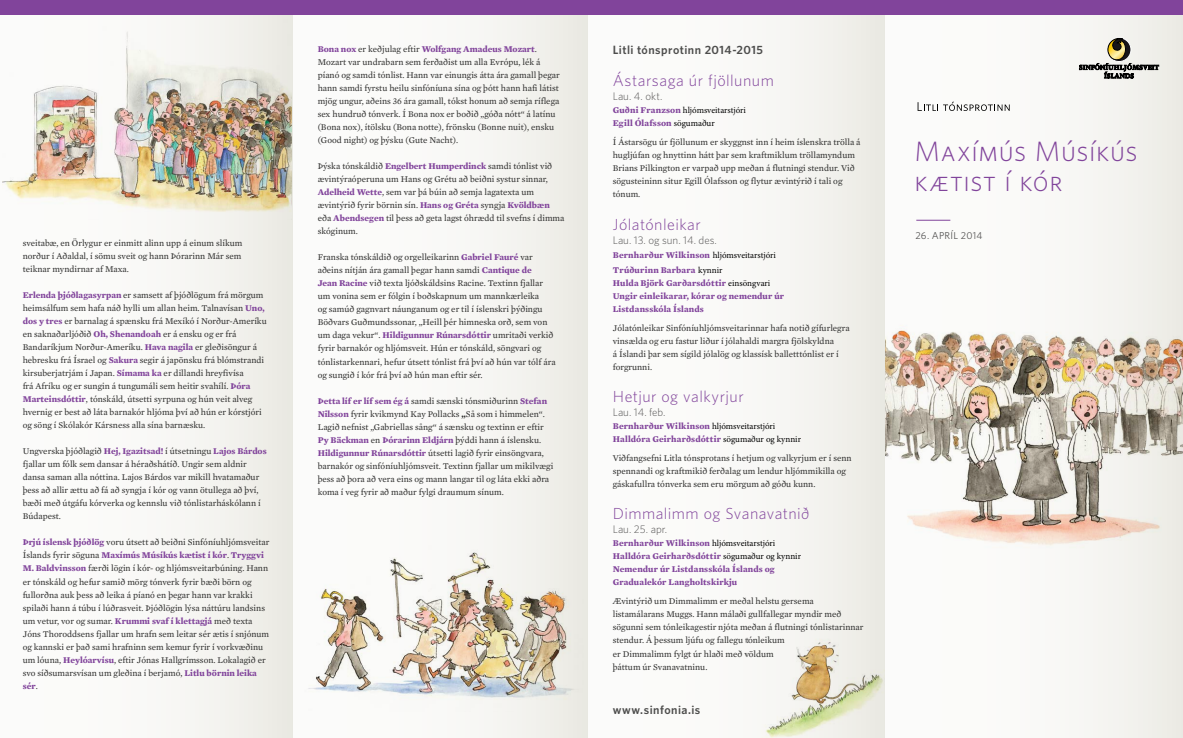
<style>
.page{position:relative;width:1183px;height:738px;background:#fff}
.page>*{position:absolute;margin:0;border:0;box-sizing:border-box;transform-origin:0 0}
.t1{font:28px/30px "Whitney Light SC";letter-spacing:.025em;color:#81449b}
.t2{font:300 16px "Whitney";letter-spacing:.03em;color:#81449b}
.t3{font:600 12px "Whitney";letter-spacing:.035em;color:#4d4d4c}
.t4{font:300 11px "Whitney";color:#555454}
.t5{font:10px "Whitney";letter-spacing:.025em;color:#555454}
.Meginmal{font:9px/13px "Mercury Text G2";color:#30302f}
.Meginmal-2{font:700 9px/13px "Mercury Text G2";letter-spacing:.015em;color:#81449b}
.Meginmal-3{font:9px "Minion Pro";letter-spacing:-.005em;color:#000}
.s1{font-weight:700;color:#81449b}
.s2{font-weight:700}
.s3{font-family:"Mercury Text G2";font-weight:700;color:#81449b}
.s4{font-family:"Minion Pro";font-weight:400;color:#000}
</style>
<div class="page">
<div style="left:587px;top:0;width:297px;height:737px;background:linear-gradient(to right,#fefefe,#efeee9)"></div>
<div style="left:292px;top:0;width:295px;height:737px;background:linear-gradient(to right,#fefefe,#efeee9)"></div>
<div style="left:0;top:0;width:292px;height:737px;background:linear-gradient(to right,#fefefe,#eeede8)"></div>
<div style="left:884px;top:0;width:298px;height:737px;background:linear-gradient(to right,#fefefe,#efeeea)"></div>
<div style="left:0;top:0;width:1182px;height:14px;background:#81449b"></div>
<svg style="left:1078px;top:37px;width:80px;height:41px"></svg>
<svg style="left:917px;top:101px;width:92px;height:10px"></svg>
<hr style="left:916px;top:220px;width:34px;height:1px;background:#81449b">
<img style="left:884px;top:301px;width:298px;height:250px">
<img style="left:3px;top:19px;width:288px;height:200px">
<img style="left:746px;top:631px;width:138px;height:106px">
<img style="left:294px;top:538px;width:289px;height:173px">
<p class="Meginmal" style="left:23px;top:236px;width:221px;text-align:justify">sveitabæ, en Örlygur er einmitt alinn upp á einum slíkum norður í Aðaldal, í sömu sveit og hann Þórarinn Már sem teiknar myndirnar af Maxa.</p>
<p class="Meginmal" style="left:23px;top:288px;width:245px"><span class="s1">Erlenda þjóðlagasyrpan</span> er samsett af þjóðlögum frá mörgum heimsálfum sem hafa náð hylli um allan heim. Talnavísan <span class="s1">Uno, dos y tres</span> er barnalag á spænsku frá Mexíkó í Norður-Ameríku en saknaðarljóðið <span class="s1">Oh, Shenandoah</span> er á ensku og er frá Bandaríkjum Norður-Ameríku. <span class="s1">Hava nagila</span> er gleðisöngur á hebresku frá Ísrael og <span class="s1">Sakura</span> segir á japönsku frá blómstrandi kirsuberjatrjám í Japan. <span class="s1">Símama ka</span> er dillandi hreyfivísa<br>frá Afríku og er sungin á tungumáli sem heitir svahílí. <span class="s1">Þóra Marteinsdóttir</span>, tónskáld, útsetti syrpuna og hún veit alveg hvernig er best að láta barnakór hljóma því að hún er kórstjóri og söng í Skólakór Kársness alla sína barnæsku.</p>
<p class="Meginmal" style="left:23px;top:444px;width:245px">Ungverska þjóðlagið <span class="s1">Hej, Igazitsad!</span> í útsetningu <span class="s1">Lajos Bárdos </span>fjallar um fólk sem dansar á héraðshátíð. Ungir sem aldnir dansa saman alla nóttina. Lajos Bárdos var mikill hvatamaður þess að allir ættu að fá að syngja í kór og vann ötullega að því, bæði með útgáfu kórverka og kennslu við tónlistarháskólann í Búdapest.</p>
<p class="Meginmal" style="left:23px;top:535px;width:248px"><span class="s1">Þrjú íslensk þjóðlög</span> voru útsett að beiðni Sinfóníuhljómsveitar Íslands fyrir söguna <span class="s1">Maxímús Músíkús kætist í kór</span>. <span class="s1">Tryggvi M. Baldvinsson</span> færði lögin í kór- og hljómsveitarbúning. Hann er tónskáld og hefur samið mörg tónverk fyrir bæði börn og fullorðna auk þess að leika á píanó en þegar hann var krakki spilaði hann á túbu í lúðrasveit. Þjóðlögin lýsa náttúru landsins um vetur, vor og sumar. <span class="s1">Krummi svaf í klettagjá</span> með texta Jóns Thoroddsens fjallar um hrafn sem leitar sér ætis í snjónum og kannski er það sami hrafninn sem kemur fyrir í vorkvæðinu um lóuna, <span class="s1">Heylóarvísu</span>, eftir Jónas Hallgrímsson. Lokalagið er svo síðsumarsvísan um gleðina í berjamó, <span class="s1">Litlu börnin leika sér</span>.</p>
<p class="Meginmal" style="left:317px;top:43px;width:243px"><span class="s1">Bona nox</span> er keðjulag eftir <span class="s1">Wolfgang Amadeus Mozart</span>.<br>Mozart var undrabarn sem ferðaðist um alla Evrópu, lék á píanó og samdi tónlist. Hann var einungis átta ára gamall þegar hann samdi fyrstu heilu sinfóníuna sína og þótt hann hafi látist mjög ungur, aðeins 36 ára gamall, tókst honum að semja ríflega sex hundruð tónverk. Í Bona nox er boðið „góða nótt“ á latínu (Bona nox), ítölsku (Bona notte), frönsku (Bonne nuit), ensku (Good night) og þýsku (Gute Nacht).</p>
<p class="Meginmal" style="left:317px;top:160px;width:248px">Þýska tónskáldið <span class="s1">Engelbert Humperdinck</span> samdi tónlist við ævintýraóperuna um Hans og Grétu að beiðni systur sinnar, <span class="s1">Adelheid Wette</span>, sem var þá búin að semja lagatexta um ævintýrið fyrir börnin sín. <span class="s1">Hans og Gréta</span> syngja <span class="s1">Kvöldbæn </span>eða <span class="s1">Abendsegen</span> til þess að geta lagst óhrædd til svefns í dimma skóginum.</p>
<p class="Meginmal" style="left:317px;top:251px;width:239px">Franska tónskáldið og orgelleikarinn <span class="s1">Gabriel Fauré</span> var aðeins nítján ára gamall þegar hann samdi <span class="s1">Cantique de<br>Jean Racine</span> við texta ljóðskáldsins Racine. Textinn fjallar um vonina sem er fólgin í boðskapnum um mannkærleika<br>og samúð gagnvart náunganum og er til í íslenskri þýðingu Böðvars Guðmundssonar, „Heill þér himneska orð, sem von um daga vekur“. <span class="s1">Hildigunnur Rúnarsdóttir</span> umritaði verkið fyrir barnakór og hljómsveit. Hún er tónskáld, söngvari og tónlistarkennari, hefur útsett tónlist frá því að hún var tólf ára og sungið í kór frá því að hún man eftir sér.</p>
<p class="Meginmal" style="left:317px;top:394px;width:237px"><span class="s1">Þetta líf er líf sem ég á</span> samdi sænski tónsmiðurinn <span class="s1">Stefan Nilsson</span> fyrir kvikmynd Kay Pollacks <span class="s2">„</span>Så som i himmelen“.<br>Lagið nefnist „Gabriellas sång“ á sænsku og textinn er eftir <span class="s1">Py Bäckman</span> en <span class="s1">Þórarinn Eldjárn</span> þýddi hann á íslensku.<br><span class="s1">Hildigunnur Rúnarsdóttir</span> útsetti lagið fyrir einsöngvara, barnakór og sinfóníuhljómsveit. Textinn fjallar um mikilvægi þess að þora að vera eins og mann langar til og láta ekki aðra koma í veg fyrir að maður fylgi draumum sínum.</p>
<p class="t3" style="left:612px;top:43px;width:152px">Litli tónsprotinn 2014-2015</p>
<p class="t2" style="left:612px;top:71px;width:162px">Ástarsaga úr fjöllunum</p>
<p class="t4" style="left:612px;top:90px;width:51px">Lau. 4. okt.</p>
<p class="Meginmal-3" style="left:612px;top:104px;width:135px"><span class="s3">Guðni Franzson</span> hljómsveitarstjóri</p>
<p class="Meginmal-2" style="left:612px;top:117px;width:103px">Egill Ólafsson <span class="s4">sögumaður</span></p>
<p class="Meginmal" style="left:612px;top:136px;width:249px">Í Ástarsögu úr fjöllunum er skyggnst inn í heim íslenskra trölla á hugljúfan og hnyttinn hátt þar sem kraftmiklum tröllamyndum Brians Pilkington er varpað upp meðan á flutningi stendur. Við sögusteininn situr Egill Ólafsson og flytur ævintýrið í tali og tónum.</p>
<p class="t2" style="left:612px;top:215px;width:89px">Jólatónleikar</p>
<p class="t4" style="left:612px;top:233px;width:106px">Lau. 13. og sun. 14. des.</p>
<p class="Meginmal-2" style="left:612px;top:248px;width:165px">Bernharður Wilkinson <span class="s4">hljómsveitarstjóri</span></p>
<p class="Meginmal-2" style="left:612px;top:263px;width:111px">Trúðurinn Barbara <span class="s4">kynnir</span></p>
<p class="Meginmal-2" style="left:612px;top:276px;width:159px">Hulda Björk Garðarsdóttir <span class="s4">einsöngvari</span></p>
<p class="Meginmal-2" style="left:612px;top:289px;width:173px">Ungir einleikarar, kórar og nemendur úr<br>Listdansskóla Íslands</p>
<p class="Meginmal" style="left:612px;top:321px;width:238px">Jólatónleikar Sinfóníuhljómsveitarinnar hafa notið gífurlegra vinsælda og eru fastur liður í jólahaldi margra fjölskyldna<br>á Íslandi þar sem sígild jólalög og klassísk balletttónlist er í forgrunni.</p>
<p class="t2" style="left:612px;top:387px;width:132px">Hetjur og valkyrjur</p>
<p class="t4" style="left:612px;top:405px;width:54px">Lau. 14. feb.</p>
<p class="Meginmal-2" style="left:612px;top:419px;width:164px">Bernharður Wilkinson <span class="s4">hljómsveitarstjóri</span></p>
<p class="Meginmal-2" style="left:612px;top:432px;width:190px">Halldóra Geirharðsdóttir <span class="s4">sögumaður og kynnir</span></p>
<p class="Meginmal" style="left:612px;top:451px;width:240px">Viðfangsefni Litla tónsprotans í hetjum og valkyrjum er í senn spennandi og kraftmikið ferðalag um lendur hljómmikilla og gáskafullra tónverka sem eru mörgum að góðu kunn.</p>
<p class="t2" style="left:612px;top:504px;width:198px">Dimmalimm og Svanavatnið</p>
<p class="t4" style="left:612px;top:522px;width:56px">Lau. 25. apr.</p>
<p class="Meginmal-2" style="left:612px;top:536px;width:164px">Bernharður Wilkinson <span class="s4">hljómsveitarstjóri</span></p>
<p class="Meginmal-2" style="left:612px;top:549px;width:190px">Halldóra Geirharðsdóttir <span class="s4">sögumaður og kynnir</span></p>
<p class="Meginmal-2" style="left:612px;top:562px;width:163px">Nemendur úr Listdansskóla Íslands og<br>Gradualekór Langholtskirkju</p>
<p class="Meginmal" style="left:612px;top:594px;width:252px">Ævintýrið um Dimmalimm er meðal helstu gersema listamálarans Muggs. Hann málaði gullfallegar myndir með sögunni sem tónleikagestir njóta meðan á flutningi tónlistarinnar stendur. Á þessum ljúfu og fallegu tónleikum<br>er Dimmalimm fylgt úr hlaði með völdum<br>þáttum úr Svanavatninu.</p>
<p class="t3" style="left:612px;top:701px;width:89px">www.sinfonia.is</p>
<p class="t1" style="left:914px;top:135px;width:224px">Maxímús Músíkús kætist í kór</p>
<p class="t5" style="left:915px;top:230px;width:68px">26. APRÍL 2014</p>
</div>
